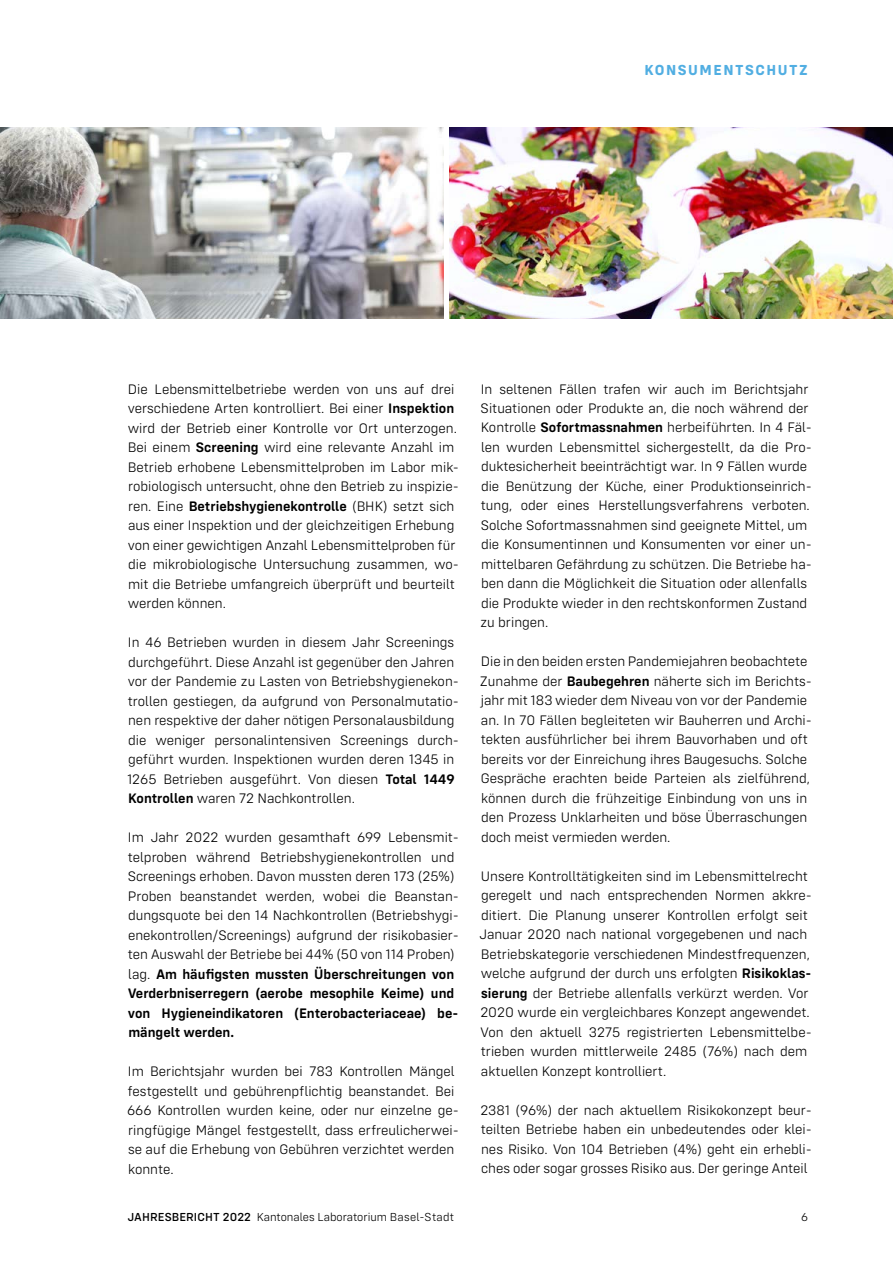
<style>
.page{position:relative;width:893px;height:1263px;background:#fff}
.page>*{position:absolute;margin:0;border:0;box-sizing:border-box;transform-origin:0 0}
.t1{font:700 15px "Config Rounded";letter-spacing:.1em;color:#51aee2}
.t2{font:300 14.25px/19.5px "Config Rounded";color:#000}
.t3{font:300 12px "Config Rounded";color:#000}
.s1{font-weight:600}
.s2{font-weight:500}
</style>
<div class="page">
<img style="left:450px;top:128px;width:443px;height:191px">
<img style="left:0;top:128px;width:443px;height:191px">
<p class="t1" style="left:644px;top:61px;width:165px">KONSUMENTSCHUTZ</p>
<p class="t2" style="left:128px;top:379px;width:333px">Die Lebensmittelbetriebe werden von uns auf drei verschiedene Arten kontrolliert. Bei einer <span class="s1">Inspektion </span>wird der Betrieb einer Kontrolle vor Ort unterzogen.<br>Bei einem <span class="s1">Screening</span> wird eine relevante Anzahl im Betrieb erhobene Lebensmittelproben im Labor mik&shy;robiologisch untersucht, ohne den Betrieb zu inspizie&shy;ren. Eine <span class="s1">Betriebshygienekontrolle</span> (BHK) setzt sich aus einer Inspektion und der gleichzeitigen Erhebung von einer gewichtigen Anzahl Lebensmittelproben für die mikrobiologische Untersuchung zusammen, wo&shy;mit die Betriebe umfangreich überprüft und beurteilt werden können.</p>
<p class="t2" style="left:127px;top:633px;width:333px">In 46 Betrieben wurden in diesem Jahr Screenings durchgeführt. Diese Anzahl ist gegenüber den Jahren vor der Pandemie zu Lasten von Betriebshygienekon&shy;trollen gestiegen, da aufgrund von Personalmutatio&shy;nen respektive der daher nötigen Personalausbildung die weniger personalintensiven Screenings durch&shy;geführt wurden. Inspektionen wurden deren 1345 in 1265 Betrieben ausgeführt. Von diesen <span class="s1">Total 1449<br>Kontrollen</span> waren 72 Nachkontrollen.</p>
<p class="t2" style="left:128px;top:827px;width:333px">Im Jahr 2022 wurden gesamthaft 699 Lebensmit&shy;telproben während Betriebshygienekontrollen und Screenings erhoben. Davon mussten deren 173 (25%)<br>Proben beanstandet werden, wobei die Beanstan&shy;dungsquote bei den 14 Nachkontrollen (Betriebshygi&shy;enekontrollen/Screenings) aufgrund der risikobasier&shy;ten Auswahl der Betriebe bei 44% (50 von 114 Proben) lag. <span class="s1">Am häufigsten mussten Überschreitungen von Verderbniserregern (aerobe mesophile Keime) und von Hygieneindikatoren (Enterobacteriaceae) be&shy;mängelt werden.</span></p>
<p class="t2" style="left:127px;top:1061px;width:333px">Im Berichtsjahr wurden bei 783 Kontrollen Mängel festgestellt und gebührenpflichtig beanstandet. Bei 666 Kontrollen wurden keine, oder nur einzelne ge&shy;ringfügige Mängel festgestellt, dass erfreulicherwei&shy;se auf die Erhebung von Gebühren verzichtet werden konnte.</p>
<p class="t2" style="left:481px;top:379px;width:333px">In seltenen Fällen trafen wir auch im Berichtsjahr Situationen oder Produkte an, die noch während der Kontrolle <span class="s1">Sofortmassnahmen</span> herbeiführten. In 4 Fäl&shy;len wurden Lebensmittel sichergestellt, da die Pro&shy;duktesicherheit beeinträchtigt war. In 9 Fällen wurde die Benützung der Küche, einer Produktionseinrich&shy;tung, oder eines Herstellungsverfahrens verboten.<br>Solche Sofortmassnahmen sind geeignete Mittel, um die Konsumentinnen und Konsumenten vor einer un&shy;mittelbaren Gefährdung zu schützen. Die Betriebe ha&shy;ben dann die Möglichkeit die Situation oder allenfalls die Produkte wieder in den rechtskonformen Zustand zu bringen.</p>
<p class="t2" style="left:480px;top:652px;width:333px">Die in den beiden ersten Pandemiejahren beobachtete Zunahme der <span class="s1">Baubegehren</span> näherte sich im Berichts&shy;jahr mit 183 wieder dem Niveau von vor der Pandemie an. In 70 Fällen begleiteten wir Bauherren und Archi&shy;tekten ausführlicher bei ihrem Bauvorhaben und oft bereits vor der Einreichung ihres Baugesuchs. Solche Gespräche erachten beide Parteien als zielführend, können durch die frühzeitige Einbindung von uns in den Prozess Unklarheiten und böse Überraschungen doch meist vermieden werden.</p>
<p class="t2" style="left:479px;top:866px;width:334px">Unsere Kontrolltätigkeiten sind im Lebensmittelrecht geregelt und nach entsprechenden Normen akkre&shy;ditiert. Die Planung unserer Kontrollen erfolgt seit Januar 2020 nach national vorgegebenen und nach Betriebskategorie verschiedenen Mindestfrequenzen, welche aufgrund der durch uns erfolgten <span class="s1">Risikoklas&shy;sierung</span> der Betriebe allenfalls verkürzt werden. Vor 2020 wurde ein vergleichbares Konzept angewendet.<br>Von den aktuell 3275 registrierten Lebensmittelbe&shy;trieben wurden mittlerweile 2485 (76%) nach dem aktuellen Konzept kontrolliert.</p>
<p class="t2" style="left:480px;top:1100px;width:333px;text-align:justify">2381 (96%) der nach aktuellem Risikokonzept beur&shy;teilten Betriebe haben ein unbedeutendes oder klei&shy;nes Risiko. Von 104 Betrieben (4%) geht ein erhebli&shy;ches oder sogar grosses Risiko aus. Der geringe Anteil</p>
<p class="t3" style="left:128px;top:1210px;width:328px"><span class="s2">JAHRESBERICHT 2022</span> Kantonales Laboratorium Basel-Stadt</p>
<p class="t3" style="left:801px;top:1210px;width:8px">6</p>
</div>
